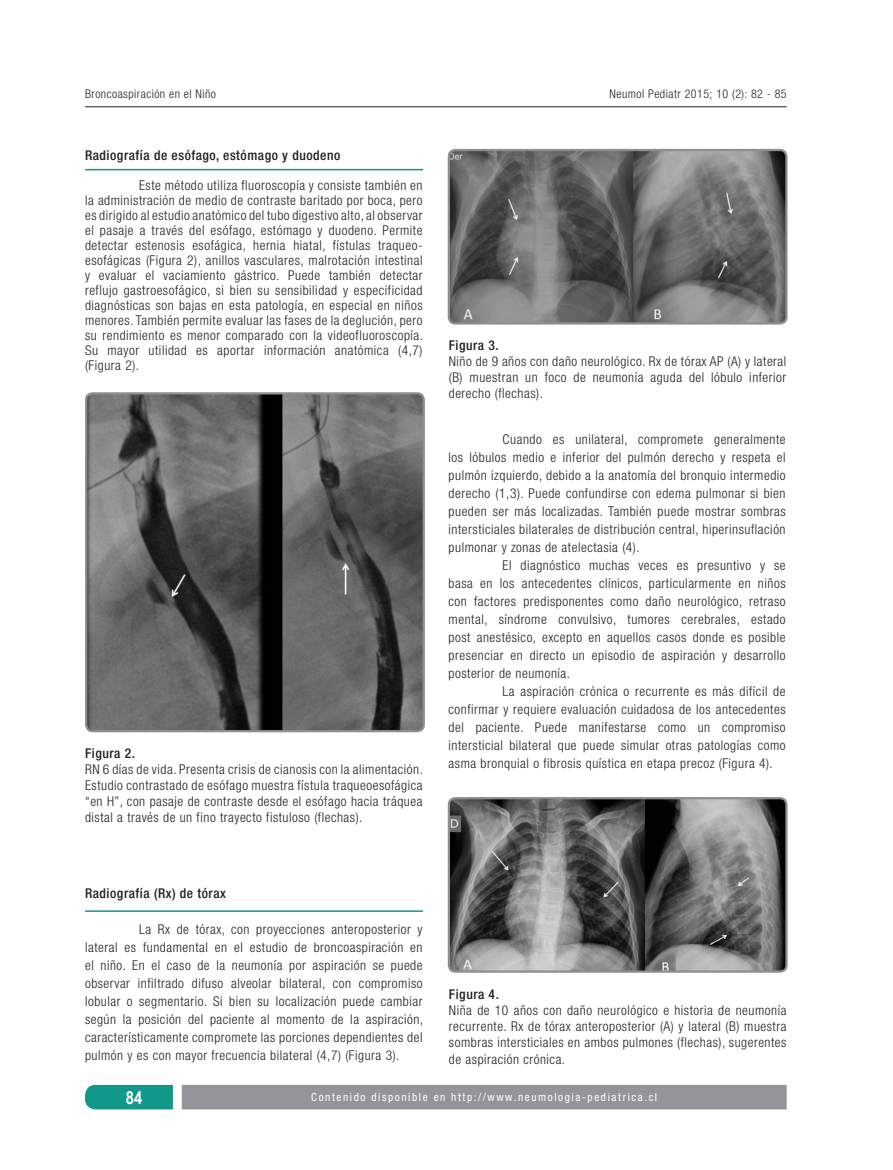
<style>
.page{position:relative;width:893px;height:1170px;background:#fff}
.page>*{position:absolute;margin:0;border:0;box-sizing:border-box;transform-origin:0 0}
.t1{font:700 18px "Arial Narrow";color:#fff}
.t2{font:300 condensed 13.5px/15px "Helvetica Neue";letter-spacing:.04em;color:#231f20;text-align:justify}
.t3{font:500 condensed 13.5px "Helvetica Neue";letter-spacing:.04em;color:#231f20}
.t4{font:300 condensed 12px "Helvetica Neue";letter-spacing:.04em;color:#231f20}
.t5{font:condensed 11.25px "Helvetica Neue";letter-spacing:.14em;color:#fff}
</style>
<div class="page">
<div style="left:182px;top:1084px;width:605px;height:25px;background:#939598"></div>
<svg style="left:85px;top:1084px;width:88px;height:25px;background:#1f9c91"></svg>
<hr style="left:85px;top:106px;width:702px;height:1px;background:#231f20">
<hr style="left:85px;top:169px;width:338px;height:1px;background:#12978b">
<hr style="left:85px;top:910px;width:338px;height:1px;background:#12978b">
<img style="left:88px;top:395px;width:334px;height:334px">
<div style="left:85px;top:392px;width:340px;height:340px;border:2px solid #8c8f8f;border-radius:6px"></div>
<img style="left:449px;top:152px;width:336px;height:171px">
<div style="left:448px;top:149px;width:340px;height:175px;border:2px solid #8c8f8f;border-radius:6px"></div>
<img style="left:449px;top:800px;width:336px;height:171px">
<div style="left:448px;top:797px;width:340px;height:175px;border:2px solid #8c8f8f;border-radius:6px"></div>
<p class="t4" style="left:85px;top:87px;width:133px">Broncoaspiración en el Niño</p>
<p class="t3" style="left:85px;top:147px;width:257px">Radiografía de esófago, estómago y duodeno</p>
<p class="t2" style="left:85px;top:177px;width:340px;text-indent:54px">Este método utiliza fluoroscopía y consiste también en la administración de medio de contraste baritado por boca, pero es dirigido al estudio anatómico del tubo digestivo alto, al observar el pasaje a través del esófago, estómago y duodeno. Permite detectar estenosis esofágica, hernia hiatal, fístulas traqueo&shy;esofágicas (Figura 2), anillos vasculares, malrotación intestinal y evaluar el vaciamiento gástrico. Puede también detectar reflujo gastroesofágico, si bien su sensibilidad y especificidad diagnósticas son bajas en esta patología, en especial en niños menores. También permite evaluar las fases de la deglución, pero su rendimiento es menor comparado con la videofluoroscopía.<br>Su mayor utilidad es aportar información anatómica (4,7) (Figura 2).</p>
<p class="t3" style="left:85px;top:744px;width:51px">Figura 2.</p>
<p class="t2" style="left:85px;top:760px;width:339px;line-height:16.2px">RN 6 días de vida. Presenta crisis de cianosis con la alimentación.<br>Estudio contrastado de esófago muestra fístula traqueoesofágica “en H”, con pasaje de contraste desde el esófago hacia tráquea distal a través de un fino trayecto fistuloso (flechas).</p>
<p class="t3" style="left:85px;top:885px;width:142px">Radiografía (Rx) de tórax</p>
<p class="t2" style="left:85px;top:920px;width:340px;line-height:18px;text-indent:54px">La Rx de tórax, con proyecciones anteroposterior y lateral es fundamental en el estudio de broncoaspiración en el niño. En el caso de la neumonía por aspiración se puede observar infiltrado difuso alveolar bilateral, con compromiso lobular o segmentario. Si bien su localización puede cambiar según la posición del paciente al momento de la aspiración, característicamente compromete las porciones dependientes del pulmón y es con mayor frecuencia bilateral (4,7) (Figura 3).</p>
<p class="t4" style="left:609px;top:87px;width:179px">Neumol Pediatr 2015; 10 (2): 82 - 85</p>
<p class="t3" style="left:449px;top:337px;width:51px">Figura 3.</p>
<p class="t2" style="left:449px;top:353px;width:339px;line-height:16.2px">Niño de 9 años con daño neurológico. Rx de tórax AP (A) y lateral (B) muestran un foco de neumonía aguda del lóbulo inferior derecho (flechas).</p>
<p class="t2" style="left:503px;top:431px;width:284px">Cuando es unilateral, compromete generalmente</p>
<p class="t2" style="left:449px;top:449px;width:338px">los lóbulos medio e inferior del pulmón derecho y respeta el</p>
<p class="t2" style="left:449px;top:467px;width:339px">pulmón izquierdo, debido a la anatomía del bronquio intermedio</p>
<p class="t2" style="left:449px;top:485px;width:338px">derecho (1,3). Puede confundirse con edema pulmonar si bien</p>
<p class="t2" style="left:449px;top:503px;width:338px">pueden ser más localizadas. También puede mostrar sombras</p>
<p class="t2" style="left:449px;top:521px;width:338px">intersticiales bilaterales de distribución central, hiperinsuflación</p>
<p class="t2" style="left:449px;top:539px;width:193px">pulmonar y zonas de atelectasia (4).</p>
<p class="t2" style="left:503px;top:557px;width:284px">El diagnóstico muchas veces es presuntivo y se</p>
<p class="t2" style="left:449px;top:575px;width:338px">basa en los antecedentes clínicos, particularmente en niños</p>
<p class="t2" style="left:449px;top:593px;width:338px">con factores predisponentes como daño neurológico, retraso</p>
<p class="t2" style="left:449px;top:611px;width:338px">mental, síndrome convulsivo, tumores cerebrales, estado</p>
<p class="t2" style="left:449px;top:629px;width:338px">post anestésico, excepto en aquellos casos donde es posible</p>
<p class="t2" style="left:449px;top:647px;width:338px">presenciar en directo un episodio de aspiración y desarrollo</p>
<p class="t2" style="left:449px;top:665px;width:123px">posterior de neumonía.</p>
<p class="t2" style="left:503px;top:683px;width:284px">La aspiración crónica o recurrente es más difícil de</p>
<p class="t2" style="left:449px;top:701px;width:339px">confirmar y requiere evaluación cuidadosa de los antecedentes</p>
<p class="t2" style="left:449px;top:719px;width:338px">del paciente. Puede manifestarse como un compromiso</p>
<p class="t2" style="left:449px;top:737px;width:338px">intersticial bilateral que puede simular otras patologías como</p>
<p class="t2" style="left:449px;top:755px;width:326px">asma bronquial o fibrosis quística en etapa precoz (Figura 4).</p>
<p class="t3" style="left:449px;top:985px;width:51px">Figura 4.</p>
<p class="t2" style="left:449px;top:1001px;width:339px;line-height:16.2px">Niña de 10 años con daño neurológico e historia de neumonía recurrente. Rx de tórax anteroposterior (A) y lateral (B) muestra sombras intersticiales en ambos pulmones (flechas), sugerentes de aspiración crónica.</p>
<h1 class="t1" style="left:126px;top:1083px;width:18px">84</h1>
<p class="t5" style="left:311px;top:1090px;width:347px">Contenido disponible en http://www.neumologia-pediatrica.cl</p>
</div>
